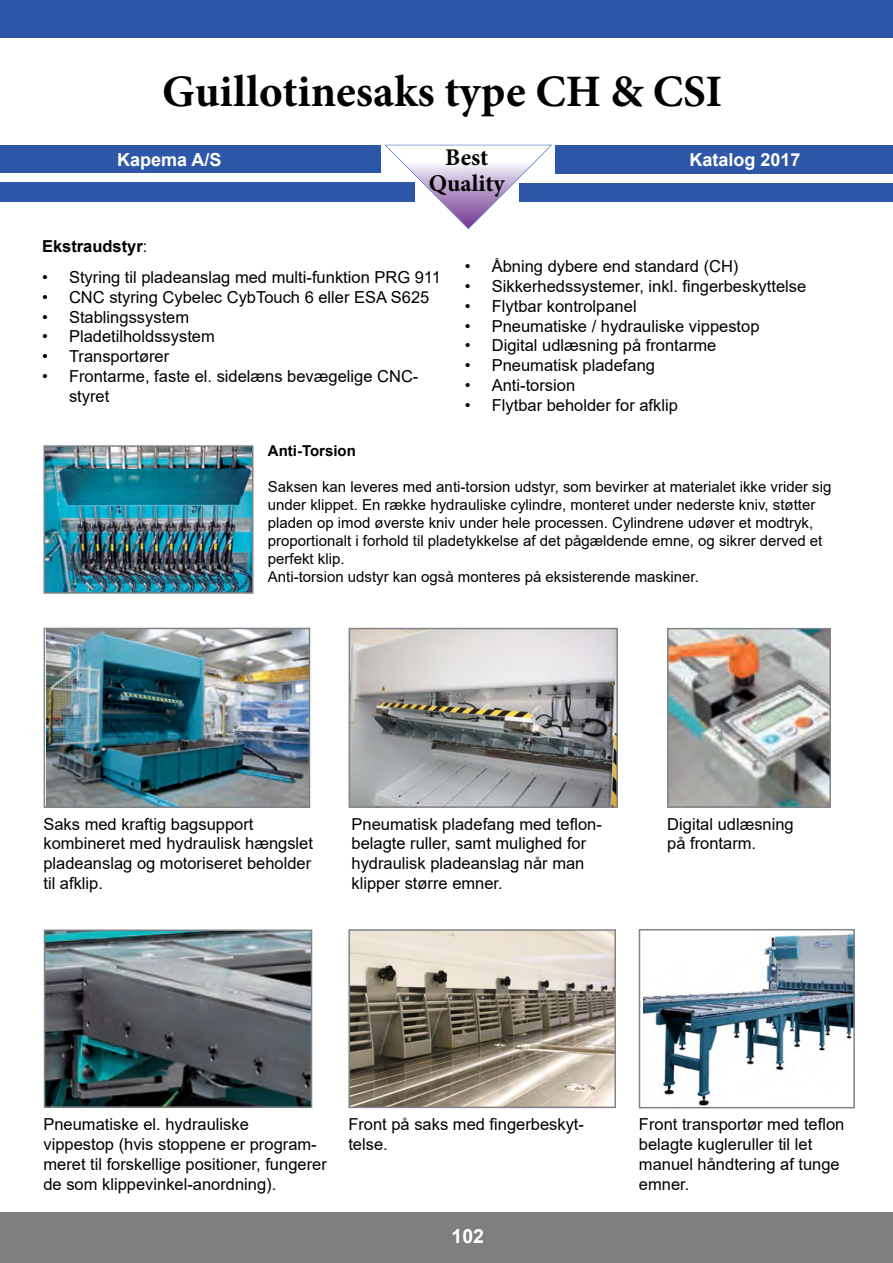
<style>
.page{position:relative;width:893px;height:1263px;background:#fff}
.page>*{position:absolute;margin:0;border:0;box-sizing:border-box;transform-origin:0 0}
.t1{font:700 45px "Minion Pro";color:#000}
.t2{font:700 24px "Minion Pro";color:#000}
.t3{font:700 19.5px "Arial";color:#fff}
.t4{font:700 18px "Arial";color:#fff}
.t5{font:16.5px/19.8px "Arial";color:#000}
.t6{font:700 16.5px "Arial";color:#000}
.t7{font:15px/18px "Arial";color:#000}
.t8{font:700 15px "Arial";color:#000}
.s1{font-weight:400}
</style>
<div class="page">
<div style="left:0;top:0;width:893px;height:38px;background:#2e58a7"></div>
<div style="left:0;top:146px;width:381px;height:27px;background:#2e58a7"></div>
<div style="left:0;top:182px;width:415px;height:20px;background:#2e58a7"></div>
<div style="left:555px;top:146px;width:338px;height:28px;background:#2e58a7"></div>
<div style="left:519px;top:183px;width:374px;height:19px;background:#2e58a7"></div>
<svg style="left:385px;top:145px;width:167px;height:84px"></svg>
<div style="left:0;top:1212px;width:893px;height:51px;background:#7f7f7f"></div>
<img style="left:47px;top:932px;width:262px;height:173px">
<div style="left:44px;top:929px;width:268px;height:179px;border:2px solid #808285"></div>
<img style="left:670px;top:631px;width:158px;height:174px">
<div style="left:667px;top:628px;width:164px;height:180px;border:2px solid #808285"></div>
<img style="left:644px;top:933px;width:208px;height:172px">
<div style="left:639px;top:929px;width:216px;height:179px;border:2px solid #808285"></div>
<img style="left:351px;top:932px;width:262px;height:173px">
<div style="left:348px;top:929px;width:268px;height:179px;border:2px solid #808285"></div>
<img style="left:47px;top:631px;width:260px;height:174px">
<div style="left:44px;top:628px;width:266px;height:180px;border:2px solid #808285"></div>
<img style="left:352px;top:631px;width:263px;height:174px">
<div style="left:349px;top:628px;width:269px;height:180px;border:2px solid #808285"></div>
<img style="left:46px;top:448px;width:204px;height:143px">
<div style="left:43px;top:445px;width:210px;height:149px;border:2px solid #808285"></div>
<h1 class="t1" style="left:162px;top:60px;width:562px">Guillotinesaks type CH &amp; CSI</h1>
<p class="t4" style="left:117px;top:147px;width:106px">Kapema A/S</p>
<h2 class="t2" style="left:445px;top:141px;width:45px">Best</h2>
<p class="t4" style="left:689px;top:147px;width:113px">Katalog 2017</p>
<h2 class="t2" style="left:429px;top:166px;width:77px">Quality</h2>
<p class="t6" style="left:42px;top:235px;width:107px">Ekstraudstyr<span class="s1">:</span></p>
<p class="t5" style="left:42px;top:267px;width:401px">• Styring til pladeanslag med multi-funktion PRG 911</p>
<p class="t5" style="left:42px;top:287px;width:389px">• CNC styring Cybelec CybTouch 6 eller ESA S625</p>
<p class="t5" style="left:42px;top:307px;width:149px">• Stablingssystem</p>
<p class="t5" style="left:42px;top:327px;width:174px">• Pladetilholdssystem</p>
<p class="t5" style="left:42px;top:346px;width:129px">• Transportører</p>
<p class="t5" style="left:69px;top:366px;width:351px;text-indent:-27px">• Frontarme, faste el. sidelæns bevægelige CNC&shy;styret</p>
<p class="t5" style="left:465px;top:256px;width:275px">• Åbning dybere end standard (CH)</p>
<p class="t5" style="left:465px;top:276px;width:343px">• Sikkerhedssystemer, inkl. fingerbeskyttelse</p>
<p class="t5" style="left:465px;top:296px;width:173px">• Flytbar kontrolpanel</p>
<p class="t5" style="left:465px;top:316px;width:296px">• Pneumatiske / hydrauliske vippestop</p>
<p class="t5" style="left:465px;top:336px;width:253px">• Digital udlæsning på frontarme</p>
<p class="t5" style="left:465px;top:355px;width:192px">• Pneumatisk pladefang</p>
<p class="t5" style="left:465px;top:375px;width:112px">• Anti-torsion</p>
<p class="t5" style="left:465px;top:395px;width:215px">• Flytbar beholder for afklip</p>
<p class="t8" style="left:268px;top:440px;width:90px">Anti-Torsion</p>
<p class="t7" style="left:268px;top:478px;width:565px">Saksen kan leveres med anti-torsion udstyr, som bevirker at materialet ikke vrider sig under klippet. En række hydrauliske cylindre, monteret under nederste kniv, støtter pladen op imod øverste kniv under hele processen. Cylindrene udøver et modtryk, proportionalt i forhold til pladetykkelse af det pågældende emne, og sikrer derved et perfekt klip.<br>Anti-torsion udstyr kan også monteres på eksisterende maskiner.</p>
<p class="t5" style="left:43px;top:814px;width:271px">Saks med kraftig bagsupport kombineret med hydraulisk hængslet pladeanslag og motoriseret beholder til afklip.</p>
<p class="t5" style="left:351px;top:814px;width:252px">Pneumatisk pladefang med teflon&shy;belagte ruller, samt mulighed for hydraulisk pladeanslag når man klipper større emner.</p>
<p class="t5" style="left:667px;top:814px;width:128px">Digital udlæsning på frontarm.</p>
<p class="t5" style="left:348px;top:1115px;width:237px">Front på saks med fingerbeskyt&shy;telse.</p>
<p class="t5" style="left:43px;top:1115px;width:285px">Pneumatiske el. hydrauliske<br>vippestop (hvis stoppene er program&shy;meret til forskellige positioner, fungerer de som klippevinkel-anordning).</p>
<p class="t5" style="left:639px;top:1115px;width:207px">Front transportør med teflon belagte kugleruller til let manuel håndtering af tunge emner.</p>
<p class="t3" style="left:451px;top:1222px;width:34px">102</p>
</div>
